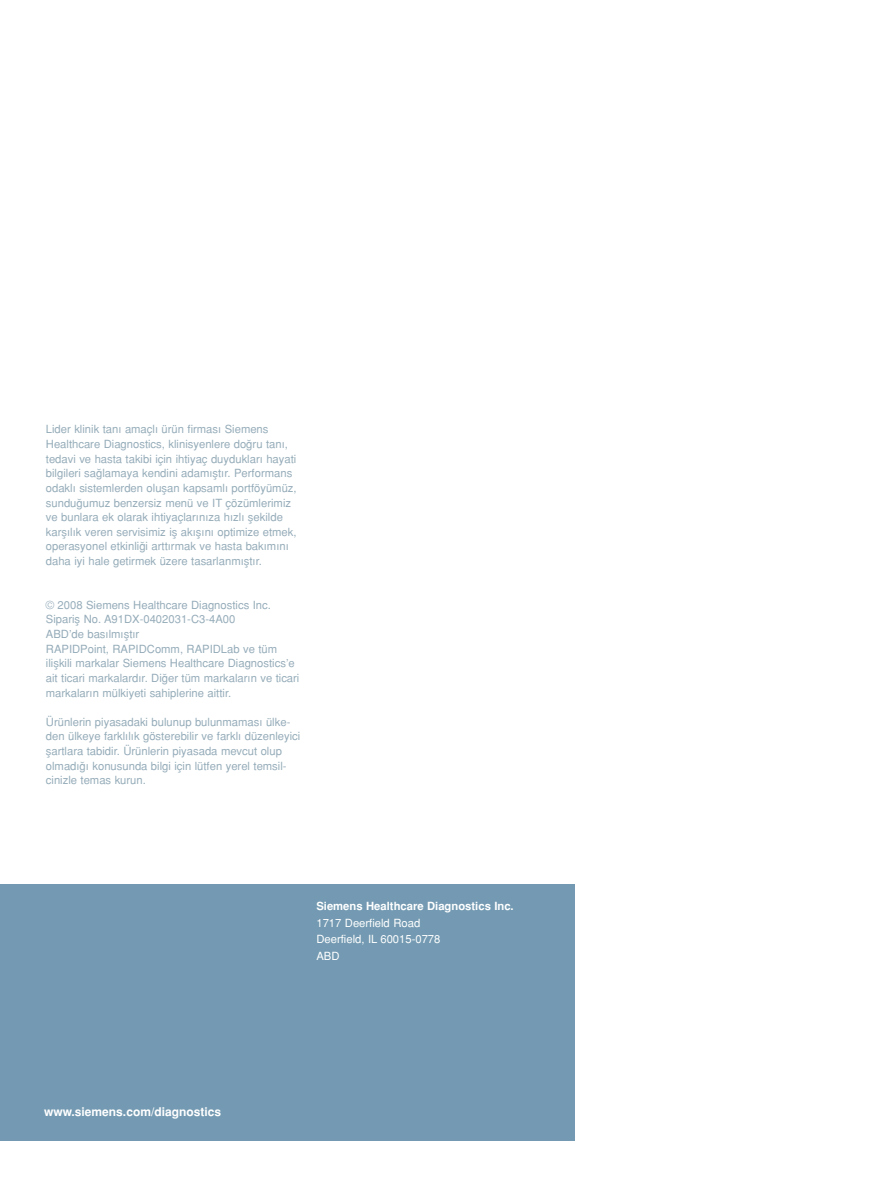
<style>
.page{position:relative;width:893px;height:1191px;background:#fff}
.page>*{position:absolute;margin:0;border:0;box-sizing:border-box;transform-origin:0 0}
.t1{font:12px "Helvetica Turk B";color:#fff}
.t2{font:11.25px/14.5px "Helvetica Turk";color:#95acb9}
.t3{font:11.25px/16.5px "Helvetica Turk";color:#fff}
.t4{font:11.25px "Helvetica Turk B";color:#fff}
</style>
<div class="page">
<div style="left:0;top:884px;width:574px;height:257px;background:#739ab2"></div>
<p class="t2" style="left:46px;top:424px;width:252px">Lider klinik tan› amaçl› ürün firmas› Siemens Healthcare Diagnostics, klinisyenlere do¤ru tan›, tedavi ve hasta takibi için ihtiyaç duyduklar› hayati bilgileri sa¤lamaya kendini adam›flt›r. Performans odakl› sistemlerden oluflan kapsaml› portföyümüz, sundu¤umuz benzersiz menü ve IT çözümlerimiz ve bunlara ek olarak ihtiyaçlar›n›za h›zl› flekilde karfl›l›k veren servisimiz ifl ak›fl›n› optimize etmek, operasyonel etkinli¤i artt›rmak ve hasta bak›m›n› daha iyi hale getirmek üzere tasarlanm›flt›r.</p>
<p class="t2" style="left:46px;top:599px;width:255px">© 2008 Siemens Healthcare Diagnostics Inc.<br>Siparifl No. A91DX-0402031-C3-4A00<br>ABD’de bas›lm›flt›r<br>RAPIDPoint, RAPIDComm, RAPIDLab ve tüm iliflkili markalar Siemens Healthcare Diagnostics’e ait ticari markalard›r. Di¤er tüm markalar›n ve ticari markalar›n mülkiyeti sahiplerine aittir.</p>
<p class="t2" style="left:46px;top:716px;width:256px">Ürünlerin piyasadaki bulunup bulunmamas› ülke&shy;den ülkeye farkl›l›k gösterebilir ve farkl› düzenleyici flartlara tabidir. Ürünlerin piyasada mevcut olup olmad›¤› konusunda bilgi için lütfen yerel temsil&shy;cinizle temas kurun.</p>
<p class="t4" style="left:316px;top:902px;width:199px">Siemens Healthcare Diagnostics Inc.</p>
<p class="t3" style="left:316px;top:916px;width:125px">1717 Deerfield Road<br>Deerfield, IL 60015-0778<br>ABD</p>
<p class="t1" style="left:44px;top:1107px;width:178px">www.siemens.com/diagnostics</p>
</div>
